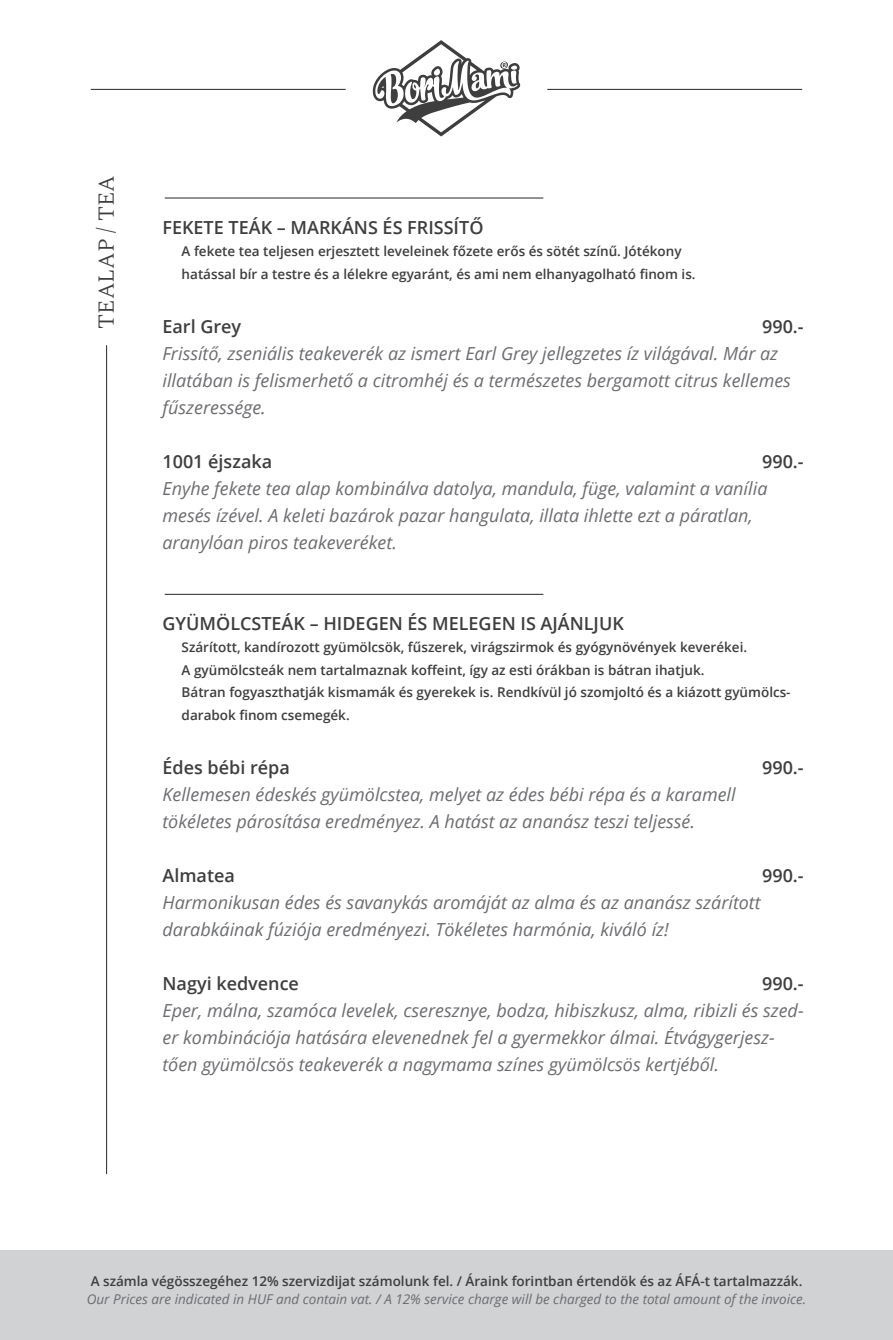
<style>
.page{position:relative;width:893px;height:1340px;background:#fff}
.page>*{position:absolute;margin:0;border:0;box-sizing:border-box;transform-origin:0 0}
.t1{font:300 22.5px "Spectral";letter-spacing:.01em;color:#3e3e3f}
.t2{font:italic 18px/27px "Open Sans";color:#6c6d70}
.t3{font:600 18px "Open Sans";color:#3e3e3f}
.t4{font:600 13.5px/22.5px "Open Sans";color:#3e3e3f}
.t5{font:italic 13.5px "Open Sans";color:#6c6d70}
</style>
<div class="page">
<div style="left:0;top:1250px;width:893px;height:89px;background:#d1d2d4"></div>
<svg style="left:372px;top:40px;width:148px;height:96px"></svg>
<hr style="left:106px;top:345px;width:1px;height:829px;background:#3e3e3f">
<hr style="left:91px;top:89px;width:255px;height:1px;background:#3e3e3f">
<hr style="left:547px;top:89px;width:255px;height:1px;background:#3e3e3f">
<hr style="left:165px;top:197px;width:378px;height:1px;background:#3e3e3f">
<hr style="left:165px;top:594px;width:378px;height:1px;background:#3e3e3f">
<p class="t1" style="left:90px;top:329px;width:156px;rotate:-90deg">TEALAP / TEA</p>
<p class="t3" style="left:162px;top:215px;width:322px">FEKETE TEÁK – MARKÁNS ÉS FRISSÍTŐ</p>
<p class="t4" style="left:182px;top:240px;width:502px">A fekete tea teljesen erjesztett leveleinek főzete erős és sötét színű. Jótékony</p>
<p class="t4" style="left:182px;top:262px;width:515px">hatással bír a testre és a lélekre egyaránt, és ami nem elhanyagolható finom is.</p>
<p class="t3" style="left:162px;top:314px;width:80px">Earl Grey</p>
<p class="t3" style="left:762px;top:314px;width:43px">990.-</p>
<p class="t2" style="left:162px;top:339px;width:630px">Frissítő, zseniális teakeverék az ismert Earl Grey jellegzetes íz világával. Már az illatában is felismerhető a citromhéj és a természetes bergamott citrus kellemes fűszeressége.</p>
<p class="t3" style="left:162px;top:449px;width:111px">1001 éjszaka</p>
<p class="t3" style="left:762px;top:449px;width:43px">990.-</p>
<p class="t2" style="left:162px;top:474px;width:606px">Enyhe fekete tea alap kombinálva datolya, mandula, füge, valamint a vanília mesés ízével. A keleti bazárok pazar hangulata, illata ihlette ezt a páratlan, aranylóan piros teakeveréket.</p>
<p class="t3" style="left:162px;top:611px;width:463px">GYÜMÖLCSTEÁK – HIDEGEN ÉS MELEGEN IS AJÁNLJUK</p>
<p class="t4" style="left:182px;top:636px;width:567px">Szárított, kandírozott gyümölcsök, fűszerek, virágszirmok és gyógynövények keverékei.</p>
<p class="t4" style="left:182px;top:658px;width:524px">A gyümölcsteák nem tartalmaznak koffeint, így az esti órákban is bátran ihatjuk.</p>
<p class="t4" style="left:182px;top:681px;width:610px">Bátran fogyaszthatják kismamák és gyerekek is. Rendkívül jó szomjoltó és a kiázott gyümölcs&shy;darabok finom csemegék.</p>
<p class="t3" style="left:162px;top:755px;width:129px">Édes bébi répa</p>
<p class="t3" style="left:762px;top:755px;width:43px">990.-</p>
<p class="t2" style="left:162px;top:780px;width:575px">Kellemesen édeskés gyümölcstea, melyet az édes bébi répa és a karamell tökéletes párosítása eredményez. A hatást az ananász teszi teljessé.</p>
<p class="t3" style="left:162px;top:863px;width:74px">Almatea</p>
<p class="t3" style="left:762px;top:863px;width:43px">990.-</p>
<p class="t2" style="left:162px;top:888px;width:600px">Harmonikusan édes és savanykás aromáját az alma és az ananász szárított darabkáinak fúziója eredményezi. Tökéletes harmónia, kiváló íz!</p>
<p class="t3" style="left:162px;top:971px;width:138px">Nagyi kedvence</p>
<p class="t3" style="left:762px;top:971px;width:43px">990.-</p>
<p class="t2" style="left:162px;top:996px;width:643px">Eper, málna, szamóca levelek, cseresznye, bodza, hibiszkusz, alma, ribizli és szed&shy;er kombinációja hatására elevenednek fel a gyermekkor álmai. Étvágygerjesz&shy;tően gyümölcsös teakeverék a nagymama színes gyümölcsös kertjéből.</p>
<p class="t4" style="left:91px;top:1269px;width:713px">A számla végösszegéhez 12% szervizdijat számolunk fel. / Áraink forintban értendök és az ÁFÁ-t tartalmazzák.</p>
<p class="t5" style="left:87px;top:1290px;width:721px">Our Prices are indicated in HUF and contain vat. / A 12% service charge will be charged to the total amount of the invoice.</p>
</div>
